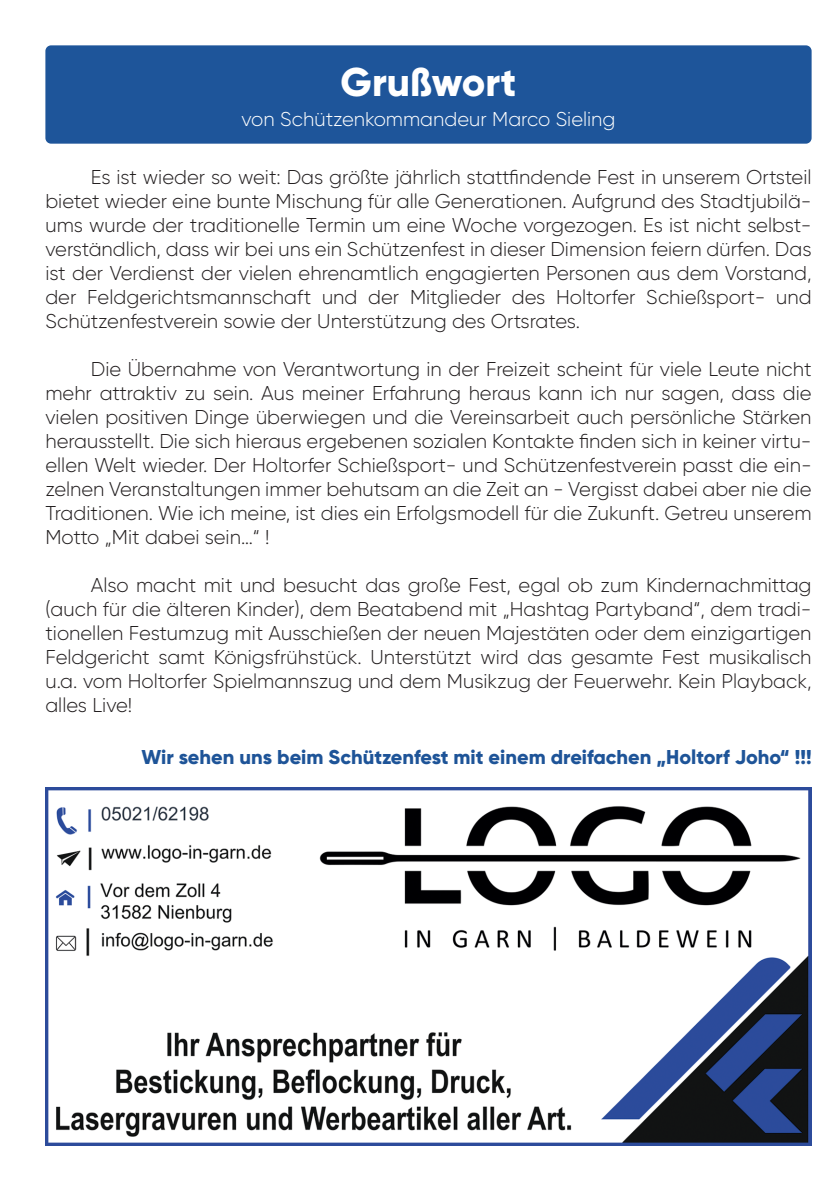
<style>
.page{position:relative;width:840px;height:1191px;background:#fff}
.page>*{position:absolute;margin:0;border:0;box-sizing:border-box;transform-origin:0 0}
.t1{font:800 40px "Gilroy";color:#fff}
.t2{font:300 20px/24px "Gilroy";color:#231f20;text-align:justify}
.t3{font:800 20px "Gilroy";color:#1e5498}
.t4{font:300 20px "Gilroy";color:#fff}
</style>
<div class="page">
<img style="left:45px;top:787px;width:766px;height:358px">
<div style="left:45px;top:45px;width:766px;height:99px;background:#1e559a;border-radius:6px"></div>
<h1 class="t1" style="left:340px;top:57px;width:177px">Grußwort</h1>
<p class="t4" style="left:241px;top:106px;width:375px">von Schützenkommandeur Marco Sieling</p>
<p class="t2" style="left:45px;top:165px;width:767px;text-indent:45px">Es ist wieder so weit: Das größte jährlich stattfindende Fest in unserem Ortsteil bietet wieder eine bunte Mischung für alle Generationen. Aufgrund des Stadtjubilä&shy;ums wurde der traditionelle Termin um eine Woche vorgezogen. Es ist nicht selbst&shy;verständlich, dass wir bei uns ein Schützenfest in dieser Dimension feiern dürfen. Das ist der Verdienst der vielen ehrenamtlich engagierten Personen aus dem Vorstand, der Feldgerichtsmannschaft und der Mitglieder des Holtorfer Schießsport- und Schützenfestverein sowie der Unterstützung des Ortsrates.</p>
<p class="t2" style="left:45px;top:357px;width:767px;text-indent:45px">Die Übernahme von Verantwortung in der Freizeit scheint für viele Leute nicht mehr attraktiv zu sein. Aus meiner Erfahrung heraus kann ich nur sagen, dass die vielen positiven Dinge überwiegen und die Vereinsarbeit auch persönliche Stärken herausstellt. Die sich hieraus ergebenen sozialen Kontakte finden sich in keiner virtu&shy;ellen Welt wieder. Der Holtorfer Schießsport- und Schützenfestverein passt die ein&shy;zelnen Veranstaltungen immer behutsam an die Zeit an - Vergisst dabei aber nie die Traditionen. Wie ich meine, ist dies ein Erfolgsmodell für die Zukunft. Getreu unserem Motto „Mit dabei sein…“ !</p>
<p class="t2" style="left:45px;top:573px;width:767px;text-indent:45px">Also macht mit und besucht das große Fest, egal ob zum Kindernachmittag (auch für die älteren Kinder), dem Beatabend mit „Hashtag Partyband“, dem tradi&shy;tionellen Festumzug mit Ausschießen der neuen Majestäten oder dem einzigartigen Feldgericht samt Königsfrühstück. Unterstützt wird das gesamte Fest musikalisch u.a. vom Holtorfer Spielmannszug und dem Musikzug der Feuerwehr. Kein Playback, alles Live!</p>
<p class="t3" style="left:141px;top:744px;width:671px">Wir sehen uns beim Schützenfest mit einem dreifachen „Holtorf Joho“ !!!</p>
</div>
